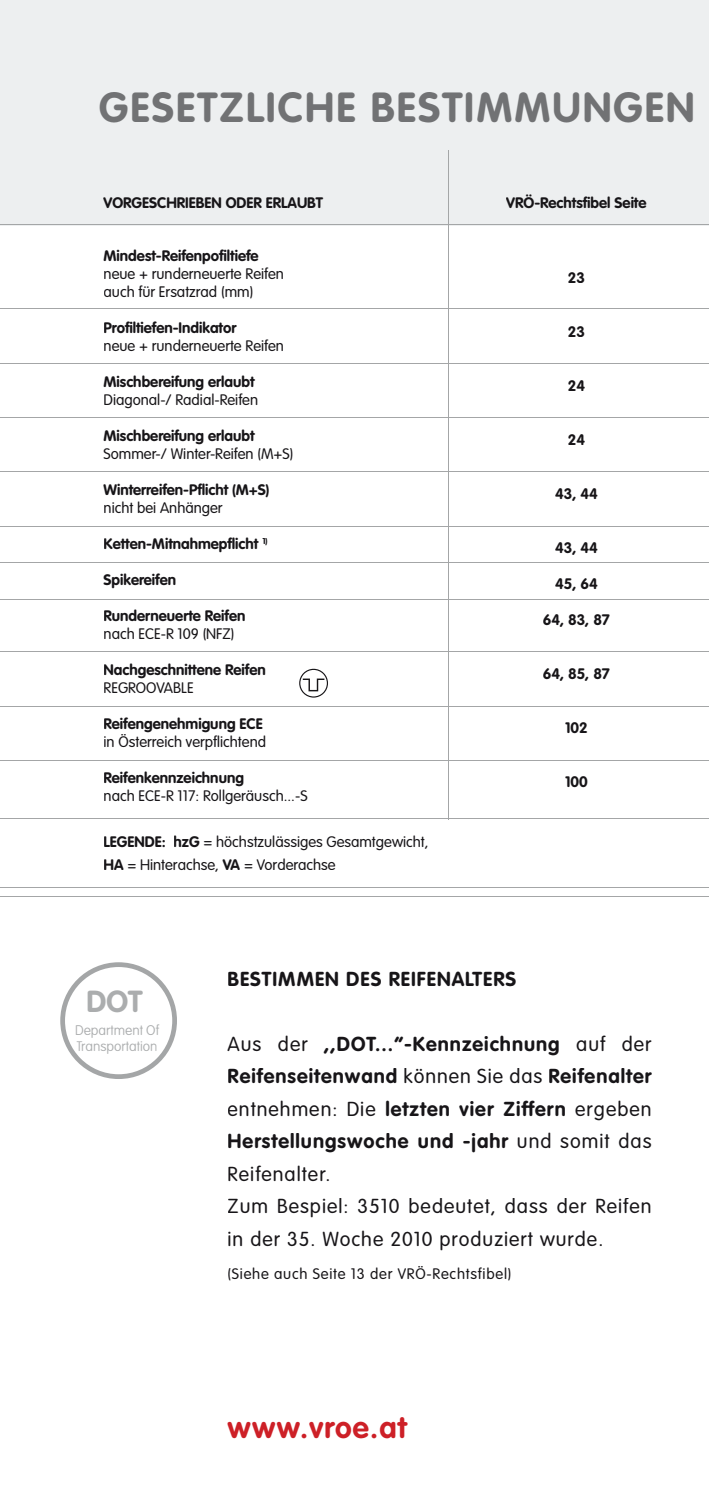
<style>
.page{position:relative;width:709px;height:1489px;background:#fff}
.page>*{position:absolute;margin:0;border:0;box-sizing:border-box;transform-origin:0 0}
.t1{font:700 41.5px "VAG Rounded";letter-spacing:.05em;color:#717274}
.t2{font:700 30px "VAG Rounded";letter-spacing:.04em;color:#cd2027}
.t3{font:700 30px "VAG Rounded";color:#abadae}
.t4{font:300 20px/32.5px "VAG Rounded";letter-spacing:.05em;color:#171518}
.t5{font:700 20px "VAG Rounded";letter-spacing:.05em;color:#171518}
.t6{font:700 15px "VAG Rounded";color:#171518}
.t7{font:300 15px/18px "VAG Rounded";color:#171518}
.t8{font:300 15px "VAG Rounded";letter-spacing:.05em;color:#171518}
.t9{font:100 13.75px/16.5px "VAG Rounded";color:#abadae}
.s1{font-weight:700}
</style>
<div class="page">
<div style="left:0;top:0;width:709px;height:185px;background:#edeff0"></div>
<svg style="left:60px;top:962px;width:117px;height:116px"></svg>
<div style="left:0;top:178px;width:709px;height:47px;background:#edeff0"></div>
<hr style="left:0;top:224px;width:709px;height:1px;background:#a4a6a7">
<hr style="left:0;top:308px;width:709px;height:1px;background:#a4a6a7">
<hr style="left:0;top:363px;width:709px;height:1px;background:#a4a6a7">
<hr style="left:0;top:417px;width:709px;height:1px;background:#a4a6a7">
<hr style="left:0;top:471px;width:709px;height:1px;background:#a4a6a7">
<hr style="left:0;top:525px;width:709px;height:1px;background:#a4a6a7">
<hr style="left:0;top:562px;width:709px;height:1px;background:#a4a6a7">
<hr style="left:0;top:598px;width:709px;height:1px;background:#a4a6a7">
<hr style="left:0;top:651px;width:709px;height:1px;background:#a4a6a7">
<hr style="left:0;top:706px;width:709px;height:1px;background:#a4a6a7">
<hr style="left:0;top:760px;width:709px;height:1px;background:#a4a6a7">
<hr style="left:0;top:818px;width:709px;height:1px;background:#a4a6a7">
<hr style="left:0;top:887px;width:709px;height:1px;background:#a4a6a7">
<hr style="left:0;top:895px;width:709px;height:1px;background:#a4a6a7">
<hr style="left:448px;top:150px;width:1px;height:669px;background:#a4a6a7">
<svg style="left:299px;top:668px;width:29px;height:29px"></svg>
<h1 class="t1" style="left:99px;top:83px;width:596px">GESETZLICHE BESTIMMUNGEN</h1>
<p class="t6" style="left:104px;top:194px;width:221px">VORGESCHRIEBEN ODER ERLAUBT</p>
<p class="t6" style="left:104px;top:247px;width:156px">Mindest-Reifenpofiltiefe</p>
<p class="t7" style="left:104px;top:265px;width:182px">neue + runderneuerte Reifen auch für Ersatzrad (mm)</p>
<p class="t6" style="left:104px;top:319px;width:134px">Profiltiefen-Indikator</p>
<p class="t7" style="left:104px;top:337px;width:182px">neue + runderneuerte Reifen</p>
<p class="t6" style="left:104px;top:373px;width:152px">Mischbereifung erlaubt</p>
<p class="t7" style="left:104px;top:391px;width:156px">Diagonal-/ Radial-Reifen</p>
<p class="t6" style="left:104px;top:427px;width:152px">Mischbereifung erlaubt</p>
<p class="t7" style="left:104px;top:445px;width:191px">Sommer-/ Winter-Reifen (M+S)</p>
<p class="t6" style="left:104px;top:481px;width:167px">Winterreifen-Pflicht (M+S)</p>
<p class="t7" style="left:104px;top:499px;width:121px">nicht bei Anhänger</p>
<p class="t6" style="left:104px;top:535px;width:166px">Ketten-Mitnahmepflicht <sup>1)</sup></p>
<p class="t6" style="left:104px;top:571px;width:74px">Spikereifen</p>
<p class="t6" style="left:104px;top:607px;width:143px">Runderneuerte Reifen</p>
<p class="t7" style="left:104px;top:625px;width:132px">nach ECE-R 109 (NFZ)</p>
<p class="t6" style="left:104px;top:661px;width:164px">Nachgeschnittene Reifen</p>
<p class="t7" style="left:104px;top:679px;width:92px">REGROOVABLE</p>
<p class="t6" style="left:104px;top:715px;width:161px">Reifengenehmigung ECE</p>
<p class="t7" style="left:104px;top:733px;width:164px">in Österreich verpflichtend</p>
<p class="t6" style="left:104px;top:769px;width:142px">Reifenkennzeichnung</p>
<p class="t7" style="left:104px;top:787px;width:205px">nach ECE-R 117: Rollgeräusch...-S</p>
<p class="t7" style="left:104px;top:830px;width:326px;line-height:22.5px"><span class="s1">LEGENDE: hzG</span> = höchstzulässiges Gesamtgewicht,<br><span class="s1">HA</span> = Hinterachse, <span class="s1">VA</span> = Vorderachse</p>
<p class="t6" style="left:506px;top:194px;width:142px">VRÖ-Rechtsfibel Seite</p>
<p class="t6" style="left:568px;top:269px;width:19px">23</p>
<p class="t6" style="left:568px;top:323px;width:19px">23</p>
<p class="t6" style="left:568px;top:377px;width:19px">24</p>
<p class="t6" style="left:568px;top:431px;width:19px">24</p>
<p class="t6" style="left:555px;top:485px;width:44px">43, 44</p>
<p class="t6" style="left:555px;top:539px;width:44px">43, 44</p>
<p class="t6" style="left:555px;top:575px;width:44px">45, 64</p>
<p class="t6" style="left:543px;top:611px;width:69px">64, 83, 87</p>
<p class="t6" style="left:543px;top:665px;width:69px">64, 85, 87</p>
<p class="t6" style="left:565px;top:719px;width:24px">102</p>
<p class="t6" style="left:565px;top:773px;width:24px">100</p>
<h2 class="t3" style="left:86px;top:984px;width:58px">DOT</h2>
<p class="t9" style="left:75px;top:1021px;width:85px">Department Of<br>Transportation</p>
<h3 class="t5" style="left:227px;top:967px;width:290px">BESTIMMEN DES REIFENALTERS</h3>
<p class="t4" style="left:227px;top:1027px;width:425px">Aus der <span class="s1">,,DOT...“-Kennzeichnung</span> auf der <span class="s1">Reifenseitenwand</span> können Sie das <span class="s1">Reifenalter </span>entnehmen: Die <span class="s1">letzten vier Ziffern</span> ergeben <span class="s1">Herstellungswoche und -jahr</span> und somit das Reifenalter.<br>Zum Bespiel: 3510 bedeutet, dass der Reifen in der 35. Woche 2010 produziert wurde.</p>
<p class="t8" style="left:227px;top:1264px;width:285px">(Siehe auch Seite 13 der VRÖ-Rechtsfibel)</p>
<h2 class="t2" style="left:227px;top:1409px;width:181px">www.vroe.at</h2>
</div>
